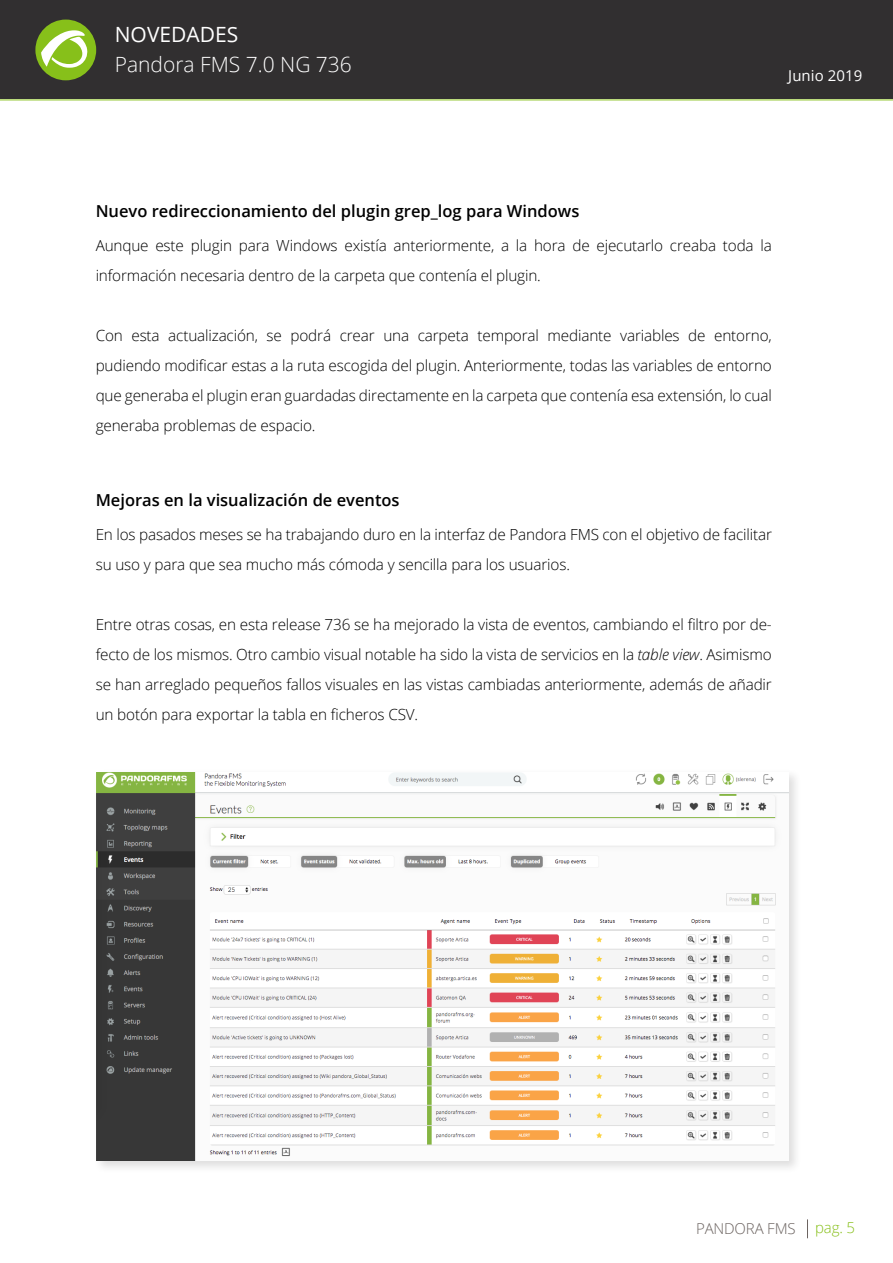
<style>
.page{position:relative;width:893px;height:1263px;background:#fff}
.page>*{position:absolute;margin:0;border:0;box-sizing:border-box;transform-origin:0 0}
.t1{font:300 21px "Open Sans";color:#fff}
.t2{font:21px "Open Sans";color:#fff}
.t3{font:600 16.5px "Open Sans";color:#000}
.t4{font:300 15.3px/30px "Open Sans";letter-spacing:-.01em;color:#000}
.t5{font:300 15px "Open Sans";letter-spacing:-.01em;color:#6b6360}
.t6{font:15px "Open Sans";letter-spacing:.005em;color:#fff}
.t7{font:300 15px "Open Sans";color:#87c01a}
.s1{font-style:italic}
</style>
<div class="page">
<div style="left:0;top:0;width:893px;height:99px;background:#312f30"></div>
<svg style="left:807px;top:1219px;width:1px;height:19px"></svg>
<div style="left:35px;top:20px;width:61px;height:60px;background:#87c01a;border-radius:50%"></div>
<svg style="left:41px;top:30px;width:47px;height:38px"></svg>
<hr style="left:0;top:100px;width:893px;height:1px;background:#87c01a">
<div style="left:93px;top:769px;width:709px;height:405px;background:#231f20;opacity:.15"></div>
<img style="left:96px;top:772px;width:693px;height:389px">
<h1 class="t2" style="left:115px;top:20px;width:125px">NOVEDADES</h1>
<h1 class="t1" style="left:115px;top:50px;width:239px">Pandora FMS 7.0 NG 736</h1>
<p class="t6" style="left:788px;top:65px;width:76px">Junio 2019</p>
<p class="t3" style="left:96px;top:199px;width:485px">Nuevo redireccionamiento del plugin grep_log para Windows</p>
<p class="t4" style="left:96px;top:230px;width:678px">Aunque este plugin para Windows existía anteriormente, a la hora de ejecutarlo creaba toda la información necesaria dentro de la carpeta que contenía el plugin.</p>
<p class="t4" style="left:96px;top:320px;width:678px;text-align:justify">Con esta actualización, se podrá crear una carpeta temporal mediante variables de entorno, pudiendo modificar estas a la ruta escogida del plugin. Anteriormente, todas las variables de entorno que generaba el plugin eran guardadas directamente en la carpeta que contenía esa extensión, lo cual generaba problemas de espacio.</p>
<p class="t3" style="left:96px;top:489px;width:305px">Mejoras en la visualización de eventos</p>
<p class="t4" style="left:96px;top:519px;width:678px">En los pasados meses se ha trabajando duro en la interfaz de Pandora FMS con el objetivo de facilitar su uso y para que sea mucho más cómoda y sencilla para los usuarios.</p>
<p class="t4" style="left:96px;top:609px;width:678px;text-align:justify">Entre otras cosas, en esta release 736 se ha mejorado la vista de eventos, cambiando el filtro por de&shy;fecto de los mismos. Otro cambio visual notable ha sido la vista de servicios en la <span class="s1">table view</span>. Asimismo se han arreglado pequeños fallos visuales en las vistas cambiadas anteriormente, además de añadir un botón para exportar la tabla en ficheros CSV.</p>
<p class="t5" style="left:696px;top:1218px;width:101px">PANDORA FMS</p>
<p class="t7" style="left:815px;top:1217px;width:42px">pag. 5</p>
</div>
